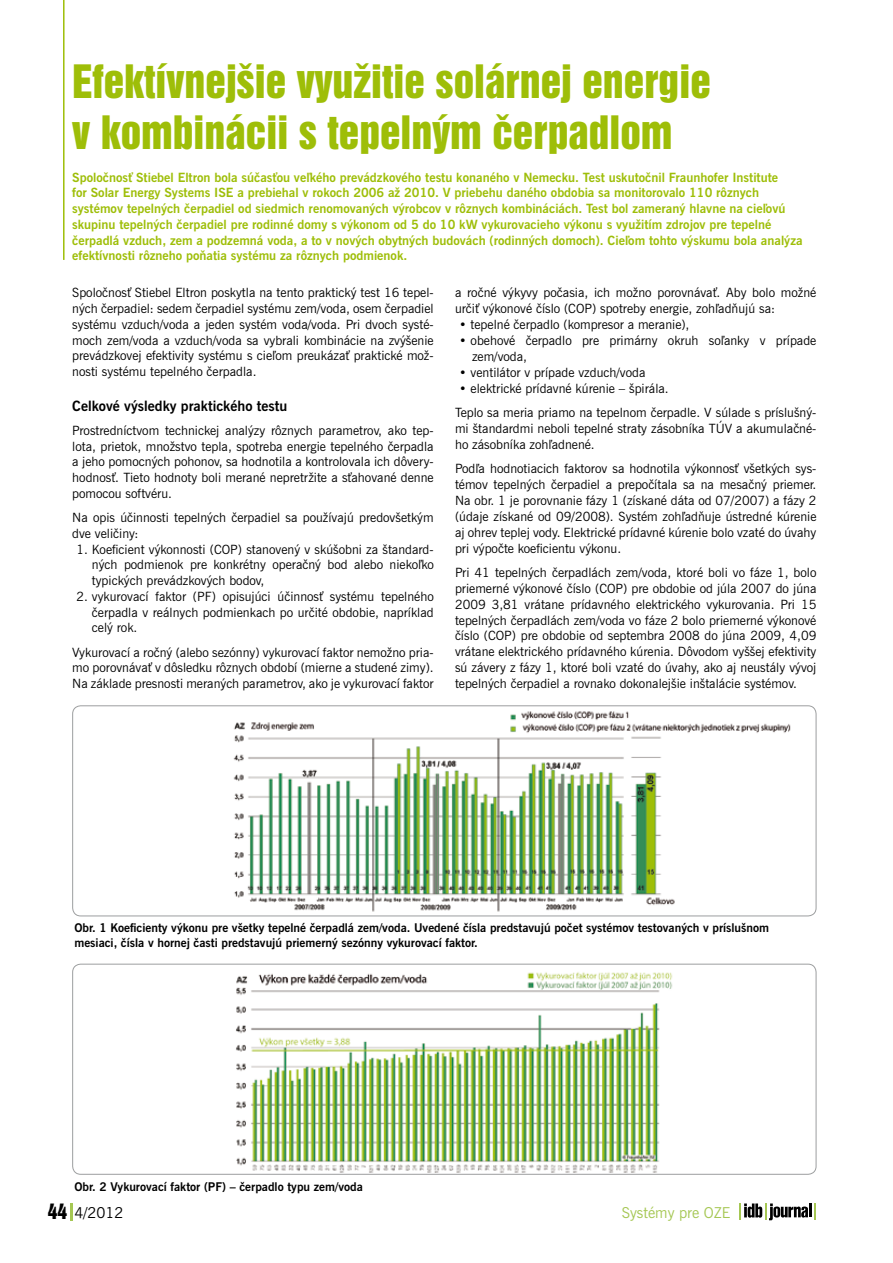
<style>
.page{position:relative;width:893px;height:1263px;background:#fff}
.page>*{position:absolute;margin:0;border:0;box-sizing:border-box;transform-origin:0 0}
.t1{font:42px/50.8px "Swiss 921 AT Regular A";color:#9ebe08}
.t2{font:15px "News Gothic AT";color:#a5c753}
.t3{font:15px "News Gothic AT";color:#000}
.t4{font:700 14.25px "News Gothic AT";color:#000}
.t5{font:12.75px/15.8px "News Gothic AT";color:#000;text-align:justify}
.t6{font:700 12.75px/15.8px "News Gothic AT";color:#9ebe08}
.t7{font:700 12px/14.4px "News Gothic AT";color:#000}
.s1{font-family:"Swiss 921 AT Regular A";font-size:19.5px}
</style>
<div class="page">
<svg style="left:70px;top:1203px;width:2px;height:17px"></svg>
<svg style="left:739px;top:1203px;width:77px;height:17px"></svg>
<img style="left:236px;top:972px;width:437px;height:201px">
<div style="left:72px;top:964px;width:744px;height:211px;border:1px solid #9c9e9f;border-radius:8px"></div>
<img style="left:74px;top:707px;width:741px;height:209px">
<div style="left:72px;top:705px;width:744px;height:211px;border:1px solid #9c9e9f;border-radius:8px"></div>
<hr style="left:63px;top:0;width:2px;height:260px;background:#9ebe08">
<h1 class="t1" style="left:72px;top:56px;width:640px">Efektívnejšie využitie solárnej energie v kombinácii s tepelným čerpadlom</h1>
<p class="t6" style="left:72px;top:169px;width:732px">Spoločnosť Stiebel Eltron bola súčasťou veľkého prevádzkového testu konaného v Nemecku. Test uskutočnil Fraunhofer Institute<br>for Solar Energy Systems ISE a prebiehal v rokoch 2006 až 2010. V priebehu daného obdobia sa monitorovalo 110 rôznych systémov tepelných čerpadiel od siedmich renomovaných výrobcov v rôznych kombináciách. Test bol zameraný hlavne na cieľovú skupinu tepelných čerpadiel pre rodinné domy s výkonom od 5 do 10 kW vykurovacieho výkonu s využitím zdrojov pre tepelné čerpadlá vzduch, zem a podzemná voda, a to v nových obytných budovách (rodinných domoch). Cieľom tohto výskumu bola analýza efektívnosti rôzneho poňatia systému za rôznych podmienok.</p>
<p class="t5" style="left:72px;top:285px;width:363px">Spoločnosť Stiebel Eltron poskytla na tento praktický test 16 tepel&shy;ných čerpadiel: sedem čerpadiel systému zem/voda, osem čerpadiel systému vzduch/voda a jeden systém voda/voda. Pri dvoch systé&shy;moch zem/voda a vzduch/voda sa vybrali kombinácie na zvýšenie prevádzkovej efektivity systému s cieľom preukázať praktické mož&shy;nosti systému tepelného čerpadla.</p>
<p class="t4" style="left:72px;top:397px;width:216px">Celkové výsledky praktického testu</p>
<p class="t5" style="left:72px;top:422px;width:363px">Prostredníctvom technickej analýzy rôznych parametrov, ako tep&shy;lota, prietok, množstvo tepla, spotreba energie tepelného čerpadla a jeho pomocných pohonov, sa hodnotila a kontrolovala ich dôvery&shy;hodnosť. Tieto hodnoty boli merané nepretržite a sťahované denne pomocou softvéru.</p>
<p class="t5" style="left:72px;top:510px;width:363px">Na opis účinnosti tepelných čerpadiel sa používajú predovšetkým dve veličiny:</p>
<p class="t5" style="left:92px;top:541px;width:343px;text-indent:-15px">1. Koeficient výkonnosti (COP) stanovený v skúšobni za štandard&shy;ných podmienok pre konkrétny operačný bod alebo niekoľko typických prevádzkových bodov,</p>
<p class="t5" style="left:92px;top:588px;width:343px;text-indent:-15px">2. vykurovací faktor (PF) opisujúci účinnosť systému tepelného čerpadla v reálnych podmienkach po určité obdobie, napríklad celý rok.</p>
<p class="t5" style="left:72px;top:644px;width:363px">Vykurovací a ročný (alebo sezónny) vykurovací faktor nemožno pria&shy;mo porovnávať v dôsledku rôznych období (mierne a studené zimy).<br>Na základe presnosti meraných parametrov, ako je vykurovací faktor</p>
<p class="t5" style="left:455px;top:285px;width:363px">a ročné výkyvy počasia, ich možno porovnávať. Aby bolo možné určiť výkonové číslo (COP) spotreby energie, zohľadňujú sa:</p>
<p class="t5" style="left:459px;top:317px;width:232px">• tepelné čerpadlo (kompresor a meranie),</p>
<p class="t5" style="left:472px;top:332px;width:346px;text-indent:-13px">• obehové čerpadlo pre primárny okruh soľanky v prípade zem/voda,</p>
<p class="t5" style="left:459px;top:364px;width:188px">• ventilátor v prípade vzduch/voda</p>
<p class="t5" style="left:455px;top:376px;width:363px;line-height:24.5px;text-indent:4px">• elektrické prídavné kúrenie – špirála.<br>Teplo sa meria priamo na tepelnom čerpadle. V súlade s príslušný-</p>
<p class="t5" style="left:455px;top:420px;width:363px">mi štandardmi neboli tepelné straty zásobníka TÚV a akumulačné&shy;ho zásobníka zohľadnené.</p>
<p class="t5" style="left:455px;top:461px;width:363px">Podľa hodnotiacich faktorov sa hodnotila výkonnosť všetkých sys&shy;témov tepelných čerpadiel a prepočítala sa na mesačný priemer.<br>Na obr. 1 je porovnanie fázy 1 (získané dáta od 07/2007) a fázy 2 (údaje získané od 09/2008). Systém zohľadňuje ústredné kúrenie aj ohrev teplej vody. Elektrické prídavné kúrenie bolo vzaté do úvahy pri výpočte koeficientu výkonu.</p>
<p class="t5" style="left:455px;top:564px;width:363px">Pri 41 tepelných čerpadlách zem/voda, ktoré boli vo fáze 1, bolo priemerné výkonové číslo (COP) pre obdobie od júla 2007 do júna 2009 3,81 vrátane prídavného elektrického vykurovania. Pri 15 tepelných čerpadlách zem/voda vo fáze 2 bolo priemerné výkonové číslo (COP) pre obdobie od septembra 2008 do júna 2009, 4,09 vrátane elektrického prídavného kúrenia. Dôvodom vyššej efektivity sú závery z fázy 1, ktoré boli vzaté do úvahy, ako aj neustály vývoj tepelných čerpadiel a rovnako dokonalejšie inštalácie systémov.</p>
<p class="t7" style="left:74px;top:921px;width:696px">Obr. 1 Koeficienty výkonu pre všetky tepelné čerpadlá zem/voda. Uvedené čísla predstavujú počet systémov testovaných v príslušnom mesiaci, čísla v hornej časti predstavujú priemerný sezónny vykurovací faktor.</p>
<p class="t7" style="left:74px;top:1179px;width:290px">Obr. 2 Vykurovací faktor (PF) – čerpadlo typu zem/voda</p>
<p class="t3" style="left:48px;top:1203px;width:77px"><span class="s1">44</span> 4/2012</p>
<p class="t2" style="left:622px;top:1203px;width:110px">Systémy pre OZE</p>
</div>
